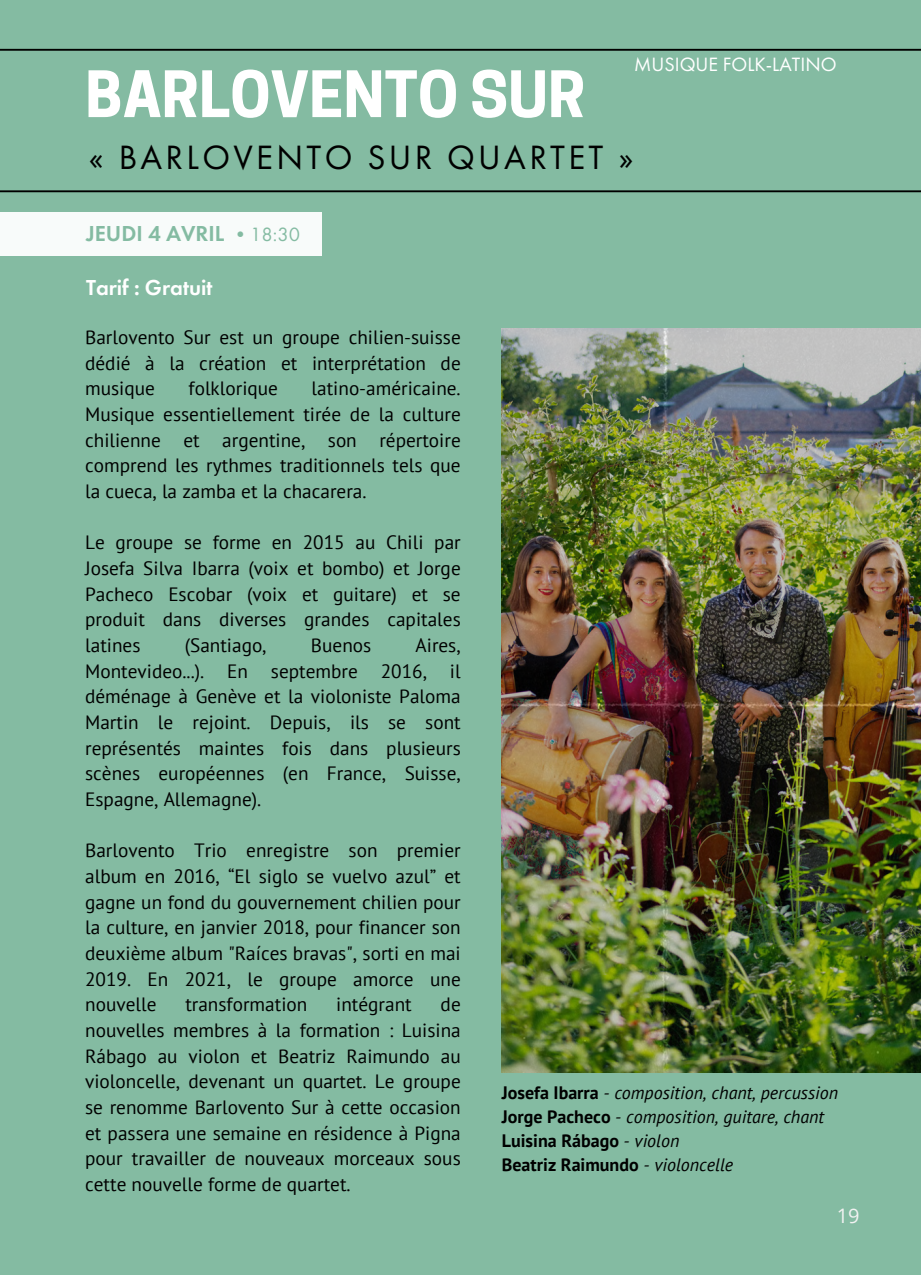
<style>
.page{position:relative;width:921px;height:1275px;background:#84bba2}
.page>*{position:absolute;margin:0;border:0;box-sizing:border-box;transform-origin:0 0}
.t1{font:700 60px "Cooper Hewitt";color:#fff}
.t2{font:35px "Futura PT";letter-spacing:.095em;color:#000}
.t3{font:600 22.5px "Futura PT";color:#fff}
.t4{font:600 22.5px "Futura PT";color:#84bba2}
.t5{font:20px "Futura PT";color:#fff}
.t6{font:20px "Futura PT";color:#84bba2}
.t7{font:20px "Open Sans";color:#f2f2f2}
.t8{font:19.25px/25.8px "PT Sans";color:#000;text-align:justify}
.t9{font:italic 18px/24px "PT Sans";color:#000}
.s1{font-weight:700;font-style:normal}
</style>
<div class="page">
<div style="left:0;top:212px;width:322px;height:44px;background:#f8fbfa"></div>
<hr style="left:0;top:49px;width:921px;height:2px;background:#000">
<hr style="left:0;top:190px;width:921px;height:2px;background:#000">
<img style="left:502px;top:328px;width:419px;height:744px">
<p class="t5" style="left:634px;top:51px;width:204px">MUSIQUE FOLK-LATINO</p>
<h1 class="t1" style="left:85px;top:72px;width:501px">BARLOVENTO SUR</h1>
<h2 class="t2" style="left:89px;top:135px;width:546px">« BARLOVENTO SUR QUARTET »</h2>
<p class="t4" style="left:86px;top:219px;width:140px">JEUDI 4 AVRIL</p>
<p class="t3" style="left:86px;top:273px;width:128px">Tarif : Gratuit</p>
<p class="t6" style="left:230px;top:221px;width:71px">•18:30</p>
<p class="t8" style="left:85px;top:324px;width:377px">Barlovento Sur est un groupe chilien-suisse dédié à la création et interprétation de musique</p>
<p class="t8" style="left:85px;top:375px;width:377px;text-indent:226px">latino-américaine.<br>Musique essentiellement tirée de la culture chilienne et argentine, son répertoire comprend les rythmes traditionnels tels que la cueca, la zamba et la chacarera.</p>
<p class="t8" style="left:85px;top:529px;width:377px">Le groupe se forme en 2015 au Chili par Josefa Silva Ibarra (voix et bombo) et Jorge Pacheco Escobar (voix et guitare) et se produit dans diverses grandes capitales latines</p>
<p class="t8" style="left:188px;top:375px;width:91px">folklorique</p>
<p class="t8" style="left:185px;top:632px;width:83px">(Santiago,</p>
<p class="t8" style="left:311px;top:632px;width:62px">Buenos</p>
<p class="t8" style="left:85px;top:632px;width:377px;text-indent:330px">Aires, Montevideo...). En septembre 2016, il déménage à Genève et la violoniste Paloma Martin le rejoint. Depuis, ils se sont représentés maintes fois dans plusieurs scènes européennes (en France, Suisse, Espagne, Allemagne).</p>
<p class="t8" style="left:85px;top:837px;width:377px">Barlovento Trio enregistre son premier album en 2016, “El siglo se vuelvo azul” et gagne un fond du gouvernement chilien pour la culture, en janvier 2018, pour financer son deuxième album "Raíces bravas", sorti en mai 2019. En 2021, le groupe amorce une nouvelle</p>
<p class="t8" style="left:185px;top:991px;width:123px">transformation</p>
<p class="t8" style="left:336px;top:991px;width:77px">intégrant</p>
<p class="t8" style="left:85px;top:991px;width:377px;text-indent:355px">de nouvelles membres à la formation : Luisina Rábago au violon et Beatriz Raimundo au violoncelle, devenant un quartet. Le groupe se renomme Barlovento Sur à cette occasion et passera une semaine en résidence à Pigna pour travailler de nouveaux morceaux sous cette nouvelle forme de quartet.</p>
<p class="t9" style="left:502px;top:1080px;width:338px"><span class="s1">Josefa Ibarra</span> - composition, chant, percussion <span class="s1">Jorge Pacheco</span> - composition, guitare, chant <span class="s1">Luisina Rábago</span> - violon<br><span class="s1">Beatriz Raimundo</span> - violoncelle</p>
<p class="t7" style="left:836px;top:1202px;width:24px">19</p>
</div>
